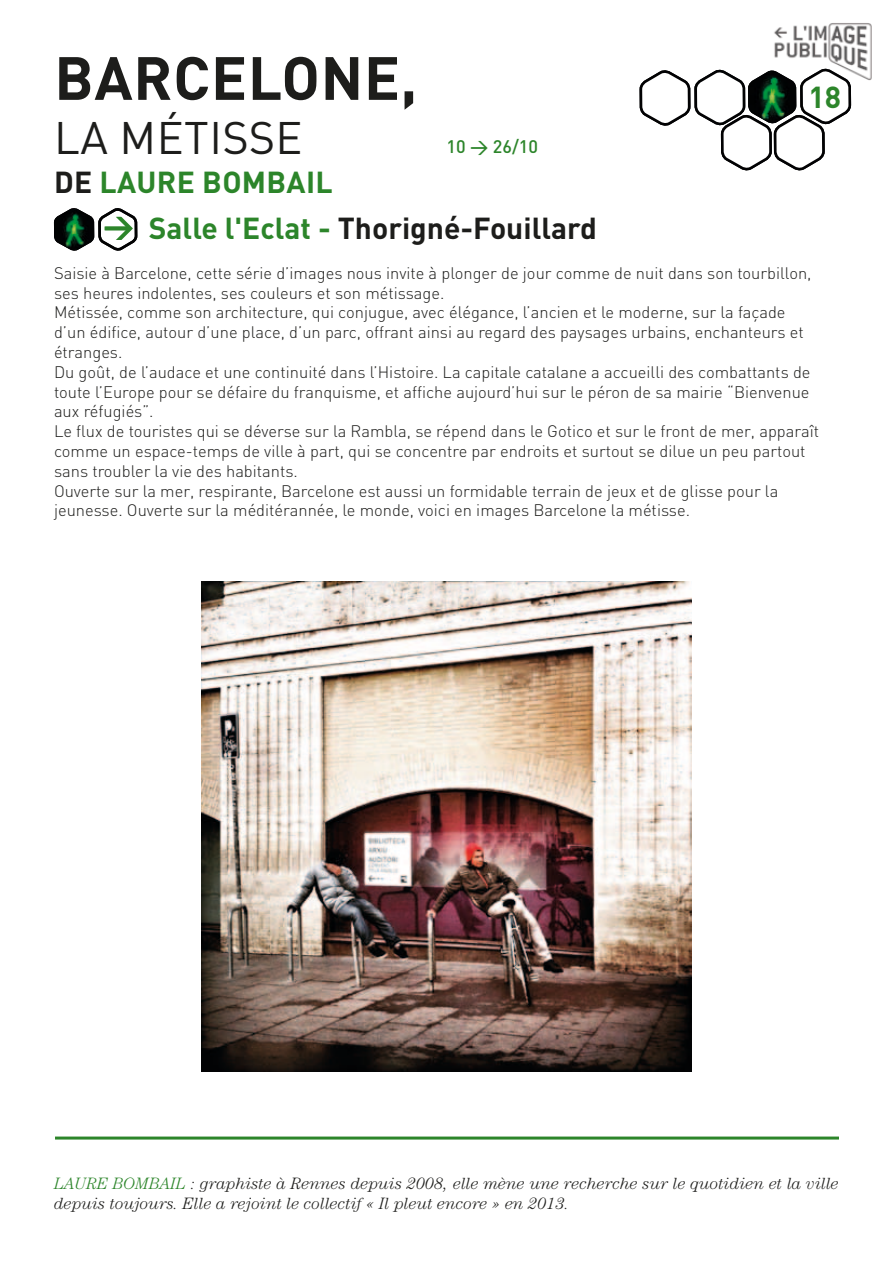
<style>
.page{position:relative;width:893px;height:1263px;background:#fff}
.page>*{position:absolute;margin:0;border:0;box-sizing:border-box;transform-origin:0 0}
.t1{font:700 60px "DIN Pro";letter-spacing:.01em;color:#1d1d1b}
.t2{font:45px "DIN Pro";letter-spacing:.01em;color:#1d1d1b}
.t3{font:700 30px "DIN";color:#1d1d1b}
.t4{font:700 30px "DIN Pro";letter-spacing:.01em;color:#2c852a}
.t5{font:700 30px "DIN";color:#2c852a}
.t6{font:500 18px "DIN";color:#2c852a}
.t7{font:300 16.5px/19.8px "DIN";color:#1d1d1b}
.t8{font:italic 300 16.5px/19.8px "Century Std";color:#1d1d1b}
.t9{font:italic 300 16.5px "Century Std";color:#2c852a}
.s1{color:#1d1d1b}
.s2{color:#2c852a}
</style>
<div class="page">
<img style="left:852px;top:23px;width:20px;height:58px">
<img style="left:54px;top:208px;width:40px;height:43px">
<svg style="left:639px;top:23px;width:213px;height:148px"></svg>
<svg style="left:98px;top:208px;width:40px;height:43px"></svg>
<img style="left:201px;top:581px;width:491px;height:491px">
<hr style="left:55px;top:1136px;width:784px;height:3px;background:#2c852a">
<h1 class="t1" style="left:54px;top:37px;width:364px">BARCELONE,</h1>
<h2 class="t2" style="left:54px;top:107px;width:250px">LA MÉTISSE</h2>
<h3 class="t4" style="left:54px;top:161px;width:280px"><span class="s1">DE</span> LAURE BOMBAIL</h3>
<h3 class="t3" style="left:149px;top:209px;width:449px"><span class="s2">Salle l'Eclat -</span> Thorigné-Fouillard</h3>
<p class="t7" style="left:54px;top:263px;width:767px">Saisie à Barcelone, cette série d’images nous invite à plonger de jour comme de nuit dans son tourbillon, ses heures indolentes, ses couleurs et son métissage.<br>Métissée, comme son architecture, qui conjugue, avec élégance, l’ancien et le moderne, sur la façade d’un édifice, autour d’une place, d’un parc, offrant ainsi au regard des paysages urbains, enchanteurs et étranges.<br>Du goût, de l’audace et une continuité dans l’Histoire. La capitale catalane a accueilli des combattants de toute l’Europe pour se défaire du franquisme, et affiche aujourd’hui sur le péron de sa mairie “Bienvenue aux réfugiés”.<br>Le flux de touristes qui se déverse sur la Rambla, se répend dans le Gotico et sur le front de mer, apparaît comme un espace-temps de ville à part, qui se concentre par endroits et surtout se dilue un peu partout sans troubler la vie des habitants.<br>Ouverte sur la mer, respirante, Barcelone est aussi un formidable terrain de jeux et de glisse pour la jeunesse. Ouverte sur la méditérannée, le monde, voici en images Barcelone la métisse.</p>
<h3 class="t4" style="left:809px;top:77px;width:34px">18</h3>
<p class="t6" style="left:446px;top:135px;width:93px">10 &gt; 26/10</p>
<h3 class="t5" style="left:103px;top:207px;width:32px">&gt;</h3>
<p class="t9" style="left:54px;top:1174px;width:95px">Laure Bomba</p>
<p class="t8" style="left:54px;top:1173px;width:786px;text-indent:116px"><span class="s2">il</span> : graphiste à Rennes depuis 2008, elle mène une recherche sur le quotidien et la ville depuis toujours. Elle a rejoint le collectif « Il pleut encore » en 2013.</p>
</div>
